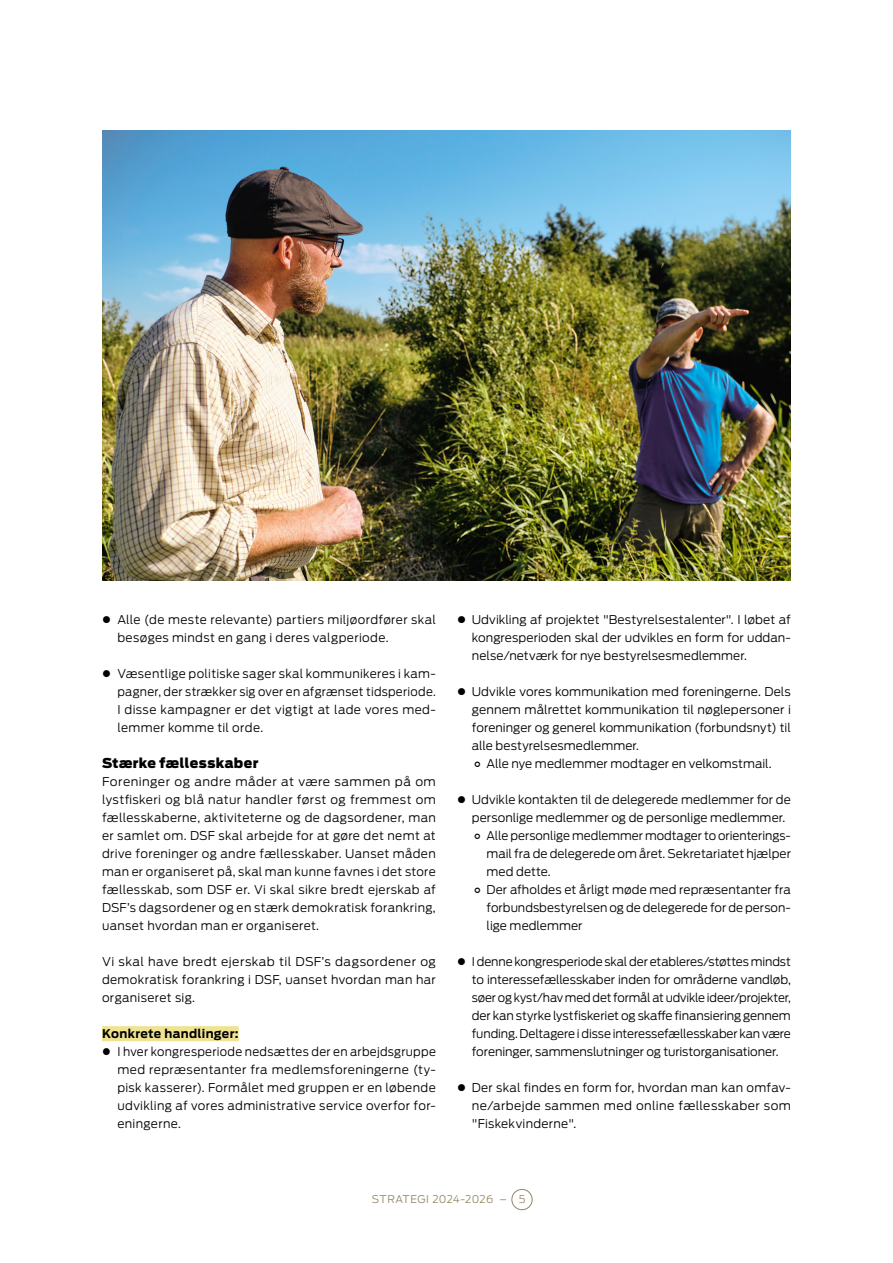
<style>
.page{position:relative;width:893px;height:1263px;background:#fff}
.page>*{position:absolute;margin:0;border:0;box-sizing:border-box;transform-origin:0 0}
.t1{font:900 13.5px "Antenna";letter-spacing:.025em;color:#000}
.t2{font:300 12px/18px "Antenna";letter-spacing:.005em;color:#000;text-align:justify}
.t3{font:300 12px/18px "Antenna";letter-spacing:.03em;color:#000}
.t4{font:700 12px "Antenna";letter-spacing:.03em;color:#000}
.t5{font:300 10.5px "Antenna";letter-spacing:.025em;color:#938662}
</style>
<div class="page">
<div style="left:511px;top:1189px;width:21px;height:21px;border:1px solid #938662;border-radius:50%"></div>
<div style="left:102px;top:1026px;width:137px;height:15px;background:#efe391"></div>
<img style="left:102px;top:131px;width:689px;height:449px">
<p class="t3" style="left:117px;top:610px;width:320px;text-indent:-15px">● Alle (de meste relevante) partiers miljøordfører skal besøges mindst en gang i deres valgperiode.</p>
<p class="t2" style="left:117px;top:664px;width:320px;text-indent:-15px">● Væsentlige politiske sager skal kommunikeres i kam&shy;pagner, der strækker sig over en afgrænset tidsperiode.<br>I disse kampagner er det vigtigt at lade vores med&shy;lemmer komme til orde.</p>
<p class="t1" style="left:102px;top:753px;width:158px">Stærke fællesskaber</p>
<p class="t2" style="left:102px;top:772px;width:335px">Foreninger og andre måder at være sammen på om lystfiskeri og blå natur handler først og fremmest om fællesskaberne, aktiviteterne og de dagsordener, man er samlet om. DSF skal arbejde for at gøre det nemt at drive foreninger og andre fællesskaber. Uanset måden man er organiseret på, skal man kunne favnes i det store fællesskab, som DSF er. Vi skal sikre bredt ejerskab af DSF’s dagsordener og en stærk demokratisk forankring, uanset hvordan man er organiseret.</p>
<p class="t2" style="left:102px;top:952px;width:335px">Vi skal have bredt ejerskab til DSF’s dagsordener og demokratisk forankring i DSF, uanset hvordan man har organiseret sig.</p>
<p class="t4" style="left:102px;top:1025px;width:138px">Konkrete handlinger:</p>
<p class="t2" style="left:117px;top:1042px;width:320px;text-indent:-15px">● I hver kongresperiode nedsættes der en arbejdsgruppe med repræsentanter fra medlemsforeningerne (ty&shy;pisk kasserer). Formålet med gruppen er en løbende udvikling af vores administrative service overfor for&shy;eningerne.</p>
<p class="t2" style="left:472px;top:610px;width:321px;text-indent:-15px">● Udvikling af projektet "Bestyrelsestalenter". I løbet af kongresperioden skal der udvikles en form for uddan&shy;nelse/netværk for nye bestyrelsesmedlemmer.</p>
<p class="t2" style="left:457px;top:682px;width:335px">● Udvikle vores kommunikation med foreningerne. Dels</p>
<p class="t2" style="left:472px;top:700px;width:321px">gennem målrettet kommunikation til nøglepersoner i</p>
<p class="t2" style="left:472px;top:718px;width:321px">foreninger og generel kommunikation (forbundsnyt) til</p>
<p class="t2" style="left:472px;top:736px;width:169px">alle bestyrelsesmedlemmer.</p>
<p class="t2" style="left:487px;top:754px;width:286px">Alle nye medlemmer modtager en velkomstmail.</p>
<p class="t2" style="left:457px;top:790px;width:335px">● Udvikle kontakten til de delegerede medlemmer for de</p>
<p class="t2" style="left:472px;top:808px;width:315px">personlige medlemmer og de personlige medlemmer.</p>
<p class="t2" style="left:487px;top:826px;width:306px">Alle personlige medlemmer modtager to orienterings-</p>
<p class="t2" style="left:487px;top:844px;width:306px">mail fra de delegerede om året. Sekretariatet hjælper</p>
<p class="t2" style="left:487px;top:862px;width:66px">med dette.</p>
<p class="t2" style="left:487px;top:880px;width:306px">Der afholdes et årligt møde med repræsentanter fra</p>
<p class="t2" style="left:487px;top:898px;width:306px">forbundsbestyrelsen og de delegerede for de person-</p>
<p class="t2" style="left:487px;top:916px;width:97px">lige medlemmer</p>
<p class="t2" style="left:472px;top:952px;width:321px;text-indent:-15px">● I denne kongresperiode skal der etableres/støttes mindst to interessefællesskaber inden for områderne vandløb, søer og kyst/hav med det formål at udvikle ideer/projekter, der kan styrke lystfiskeriet og skaffe finansiering gennem funding. Deltagere i disse interessefællesskaber kan være foreninger, sammenslutninger og turistorganisationer.</p>
<p class="t2" style="left:472px;top:1078px;width:321px;text-indent:-15px">● Der skal findes en form for, hvordan man kan omfav&shy;ne/arbejde sammen med online fællesskaber som "Fiskekvinderne".</p>
<p class="t5" style="left:372px;top:1193px;width:155px">STRATEGI 2024-2026 – 5</p>
</div>
